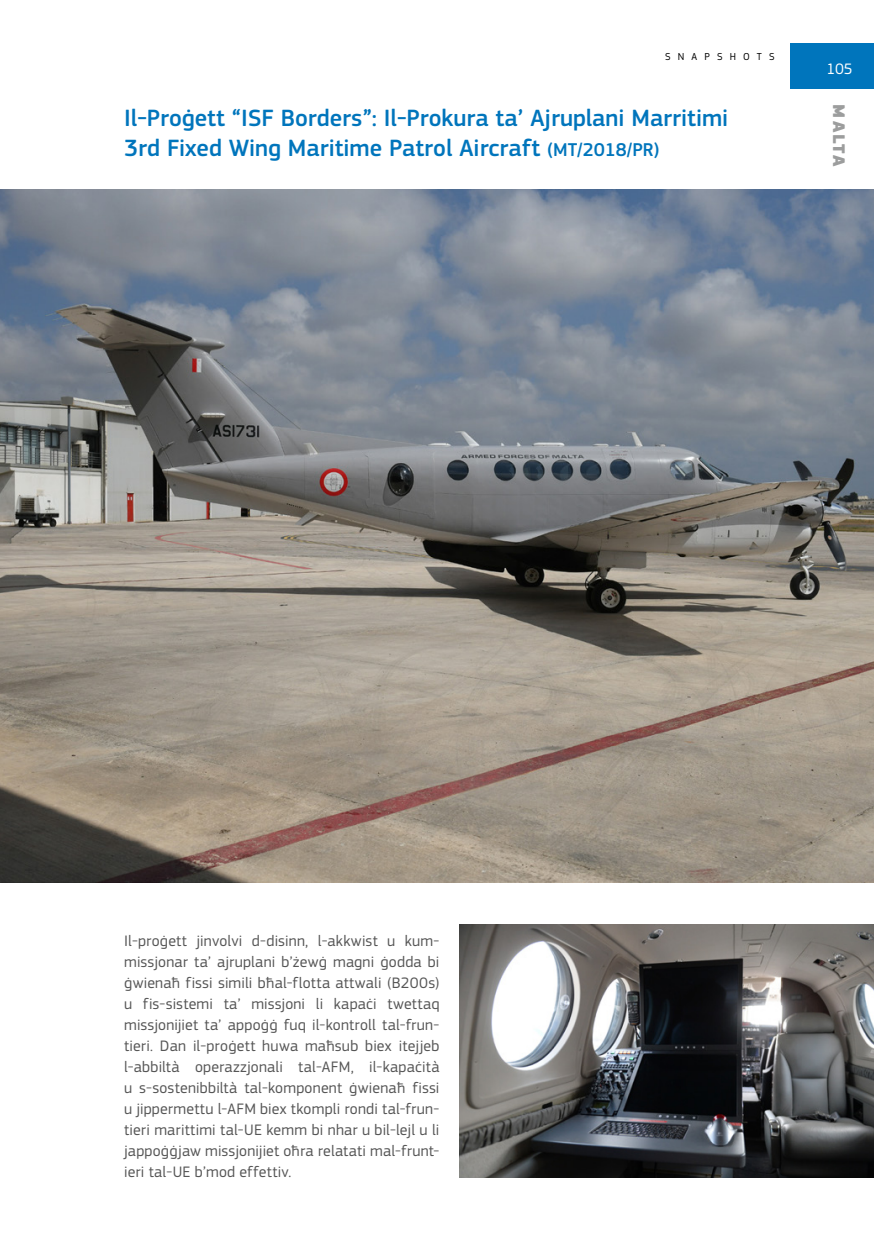
<style>
.page{position:relative;width:874px;height:1241px;background:#fff}
.page>*{position:absolute;margin:0;border:0;box-sizing:border-box;transform-origin:0 0}
.Title_1{font:500 24.5px/29.4px "EC Square Sans Pro";color:#0075bc}
.t1{font:900 17.5px "EC Square Sans Pro";color:#9c9d9d}
.Body_text{font:15.75px/21px "EC Square Sans Pro";letter-spacing:.015em;color:#565656;text-align:justify}
.t2{font:15.75px "EC Square Sans Pro";color:#fff}
.t3{font:10.5px "EC Square Sans Pro";letter-spacing:.68em;color:#000}
.s1{font-size:19.25px}
</style>
<div class="page">
<div style="left:789px;top:44px;width:84px;height:45px;background:#0075bc"></div>
<img style="left:0;top:189px;width:873px;height:693px">
<img style="left:0;top:546px;width:1px;height:694px">
<img style="left:459px;top:924px;width:414px;height:253px">
<p class="t3" style="left:665px;top:50px;width:111px">SNAPSHOTS</p>
<p class="Title_1" style="left:124px;top:104px;width:605px">Il-Proġett “ISF Borders”: Il-Prokura ta’ Ajruplani Marritimi<br>3rd Fixed Wing Maritime Patrol Aircraft <span class="s1">(MT/2018/PR)</span></p>
<p class="t2" style="left:826px;top:60px;width:28px">105</p>
<p class="t1" style="left:849px;top:104px;width:64px;rotate:90deg">Malta</p>
<p class="Body_text" style="left:124px;top:929px;width:317px">Il-proġett jinvolvi d-disinn, l-akkwist u kum&shy;missjonar ta’ ajruplani b’żewġ magni ġodda bi ġwienaħ fissi simili bħal-flotta attwali (B200s) u fis-sistemi ta’ missjoni li kapaċi twettaq missjonijiet ta’ appoġġ fuq il-kontroll tal-frun&shy;tieri. Dan il-proġett huwa maħsub biex itejjeb l-abbiltà operazzjonali tal-AFM, il-kapaċità u s-sostenibbiltà tal-komponent ġwienaħ fissi u jippermettu l-AFM biex tkompli rondi tal-frun&shy;tieri marittimi tal-UE kemm bi nhar u bil-lejl u li jappoġġjaw missjonijiet oħra relatati mal-frunt&shy;ieri tal-UE b’mod effettiv.</p>
</div>
